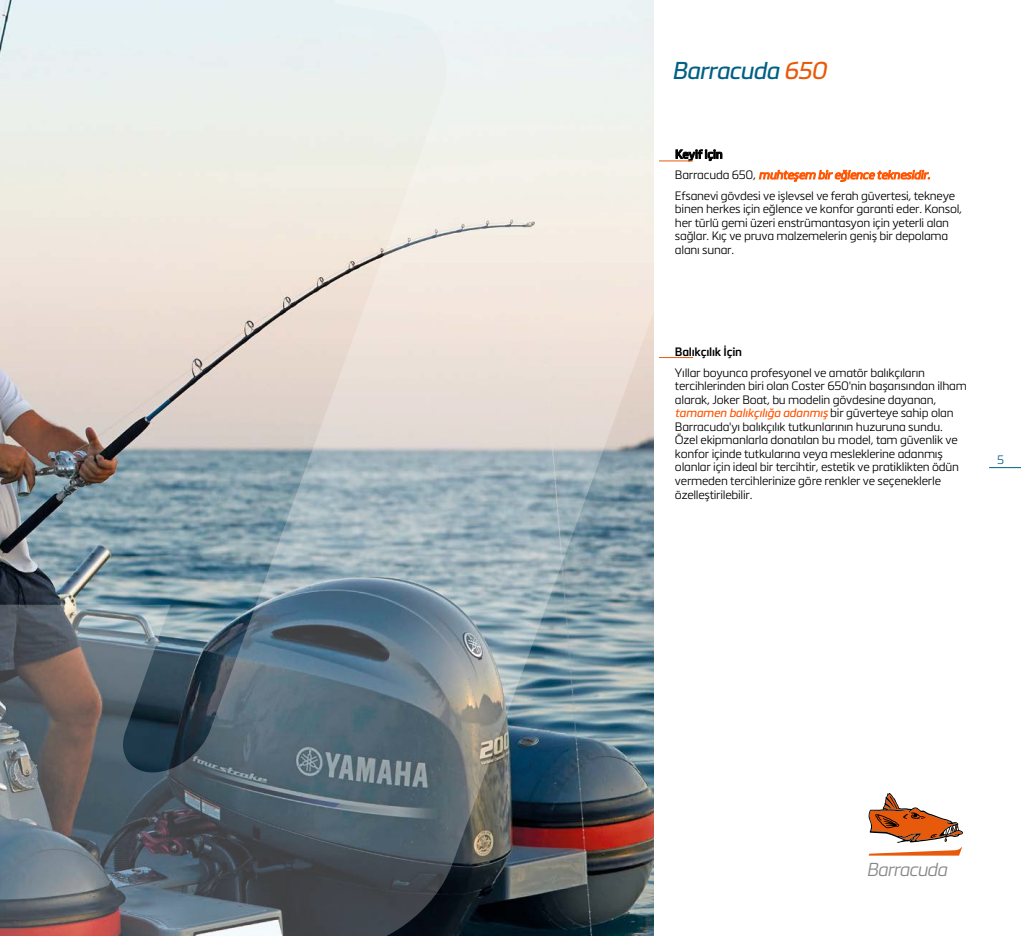
<style>
.page{position:relative;width:1021px;height:936px;background:#fff}
.page>*{position:absolute;margin:0;border:0;box-sizing:border-box;transform-origin:0 0}
.t1{font:italic 24px "Metronic Pro";letter-spacing:-.03em;color:#006085}
.t2{font:italic 300 18.45px "Metronic Pro";letter-spacing:-.04em;color:#878787}
.t3{font:300 12px/13.5px "Metronic Pro";letter-spacing:-.02em;color:#000}
.t4{font:600 12px "Metronic Pro";letter-spacing:-.02em;color:#000}
.t5{font:300 12px "Metronic Pro";color:#006085}
.s1{color:#e75a0b}
.s2{font-weight:600}
.s3{font-weight:400;font-style:italic;color:#f50}
</style>
<div class="page">
<hr style="left:989px;top:467px;width:31px;height:1px;background:#006085">
<img style="left:0;top:0;width:694px;height:935px">
<hr style="left:659px;top:357px;width:34px;height:1px;background:#e75a0b">
<hr style="left:659px;top:160px;width:34px;height:1px;background:#e75a0b">
<svg style="left:868px;top:793px;width:94px;height:62px"></svg>
<h1 class="t1" style="left:671px;top:53px;width:156px">Barracuda <span class="s1">650</span></h1>
<p class="t3" style="left:675px;top:143px;width:282px;line-height:20.9px"><span class="s2">Keyif için<br></span>Barracuda 650, <span class="s3">muhteşem bir eğlence teknesidir.<br></span>Efsanevi gövdesi ve işlevsel ve ferah güvertesi, tekneye</p>
<p class="t3" style="left:675px;top:202px;width:289px">binen herkes için eğlence ve konfor garanti eder. Konsol, her türlü gemi üzeri enstrümantasyon için yeterli alan sağlar. Kıç ve pruva malzemelerin geniş bir depolama alanı sunar.</p>
<p class="t4" style="left:675px;top:344px;width:69px">Balıkçılık İçin</p>
<p class="t3" style="left:675px;top:365px;width:293px">Yıllar boyunca profesyonel ve amatör balıkçıların tercihlerinden biri olan Coster 650'nin başarısından ilham alarak, Joker Boat, bu modelin gövdesine dayanan, <span class="s3">tamamen balıkçılığa adanmış</span> bir güverteye sahip olan Barracuda'yı balıkçılık tutkunlarının huzuruna sundu.<br>Özel ekipmanlarla donatılan bu model, tam güvenlik ve konfor içinde tutkularına veya mesleklerine adanmış olanlar için ideal bir tercihtir, estetik ve pratiklikten ödün vermeden tercihlerinize göre renkler ve seçeneklerle özelleştirilebilir.</p>
<p class="t5" style="left:996px;top:452px;width:8px">5</p>
<h2 class="t2" style="left:866px;top:857px;width:82px">Barracuda</h2>
</div>
